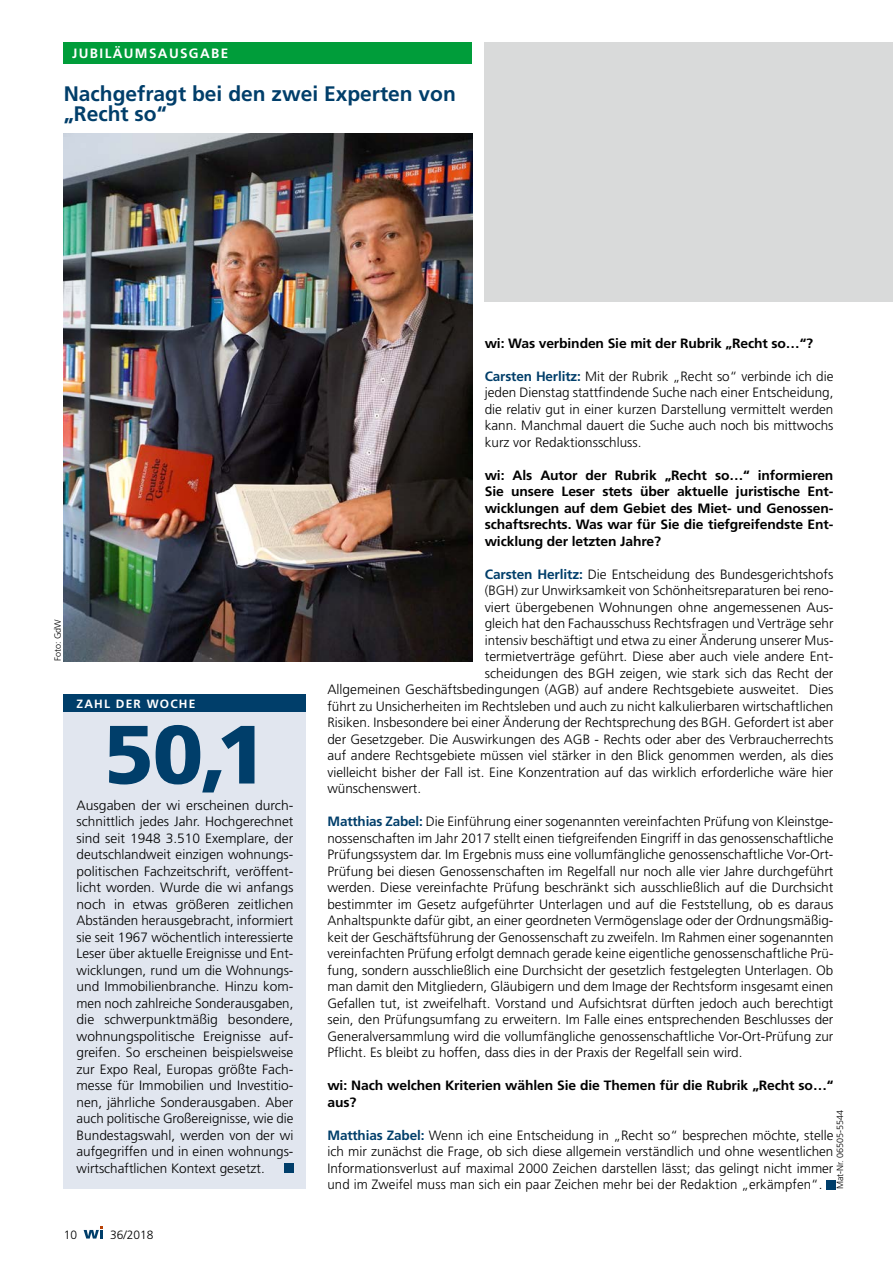
<style>
.page{position:relative;width:893px;height:1263px;background:#fff}
.page>*{position:absolute;margin:0;border:0;box-sizing:border-box;transform-origin:0 0}
.t1{font:900 82.5px "Frutiger";color:#003e6a}
.t2{font:700 21px/19.5px "Frutiger";color:#003e6a}
.t3{font:300 13.5px/16.5px "Frutiger";color:#000;text-align:justify}
.t4{font:700 13.5px/16.5px "Frutiger";letter-spacing:-.01em;color:#000;text-align:justify}
.t5{font:700 13.5px "Frutiger";letter-spacing:.1em;color:#fff}
.t6{font:700 12px "Frutiger";letter-spacing:.1em;color:#fff}
.t7{font:300 12px "Frutiger";color:#000}
.t8{font:300 9px "Frutiger";color:#000}
.s1{font-weight:700;color:#003e6a}
</style>
<div class="page">
<div style="left:64px;top:43px;width:408px;height:21px;background:#009d3a"></div>
<div style="left:485px;top:43px;width:408px;height:259px;background:#d9dada"></div>
<div style="left:64px;top:696px;width:242px;height:493px;background:#e1e6ef"></div>
<div style="left:64px;top:694px;width:242px;height:17px;background:#003e6a"></div>
<div style="left:284px;top:1163px;width:9px;height:10px;background:#003e6a"></div>
<div style="left:826px;top:1180px;width:10px;height:9px;background:#003e6a"></div>
<img style="left:64px;top:133px;width:408px;height:528px">
<svg style="left:84px;top:1226px;width:19px;height:12px"></svg>
<p class="t5" style="left:72px;top:46px;width:157px">JUBILÄUMSAUSGABE</p>
<h2 class="t2" style="left:64px;top:84px;width:394px">Nachgefragt bei den zwei Experten von „Recht so“</h2>
<p class="t8" style="left:52px;top:661px;width:44px;rotate:-90deg">Foto: GdW</p>
<p class="t6" style="left:77px;top:696px;width:120px">ZAHL DER WOCHE</p>
<h1 class="t1" style="left:103px;top:705px;width:165px">50,1</h1>
<p class="t3" style="left:77px;top:797px;width:218px">Ausgaben der wi erscheinen durch&shy;schnittlich jedes Jahr. Hochgerechnet sind seit 1948 3.510 Exemplare, der deutschlandweit einzigen wohnungs&shy;politischen Fachzeitschrift, veröffent&shy;licht worden. Wurde die wi anfangs noch in etwas größeren zeitlichen Abständen herausgebracht, informiert sie seit 1967 wöchentlich interessierte Leser über aktuelle Ereignisse und Ent&shy;wicklungen, rund um die Wohnungs&shy;und Immobilienbranche. Hinzu kom&shy;men noch zahlreiche Sonderausgaben, die schwerpunktmäßig besondere, wohnungspolitische Ereignisse auf&shy;greifen. So erscheinen beispielsweise zur Expo Real, Europas größte Fach&shy;messe für Immobilien und Investitio&shy;nen, jährliche Sonderausgaben. Aber auch politische Großereignisse, wie die Bundestagswahl, werden von der wi aufgegriffen und in einen wohnungs&shy;wirtschaftlichen Kontext gesetzt.</p>
<p class="t7" style="left:64px;top:1227px;width:15px">10</p>
<p class="t7" style="left:110px;top:1227px;width:45px">36/2018</p>
<p class="t4" style="left:485px;top:335px;width:330px">wi: Was verbinden Sie mit der Rubrik „Recht so…“?</p>
<p class="t3" style="left:485px;top:368px;width:350px"><span class="s1">Carsten Herlitz:</span> Mit der Rubrik „Recht so“ verbinde ich die jeden Dienstag stattfindende Suche nach einer Entscheidung, die relativ gut in einer kurzen Darstellung vermittelt werden kann. Manchmal dauert die Suche auch noch bis mittwochs kurz vor Redaktionsschluss.</p>
<p class="t4" style="left:485px;top:467px;width:350px">wi: Als Autor der Rubrik „Recht so…“ informieren Sie unsere Leser stets über aktuelle juristische Ent&shy;wicklungen auf dem Gebiet des Miet- und Genossen&shy;schaftsrechts. Was war für Sie die tiefgreifendste Ent&shy;wicklung der letzten Jahre?</p>
<p class="t3" style="left:485px;top:566px;width:350px"><span class="s1">Carsten Herlitz:</span> Die Entscheidung des Bundesgerichtshofs</p>
<p class="t3" style="left:485px;top:583px;width:350px">(BGH) zur Unwirksamkeit von Schönheitsreparaturen bei reno-</p>
<p class="t3" style="left:485px;top:599px;width:350px">viert übergebenen Wohnungen ohne angemessenen Aus-</p>
<p class="t3" style="left:485px;top:616px;width:350px">gleich hat den Fachausschuss Rechtsfragen und Verträge sehr</p>
<p class="t3" style="left:485px;top:632px;width:350px">intensiv beschäftigt und etwa zu einer Änderung unserer Mus-</p>
<p class="t3" style="left:485px;top:649px;width:350px">termietverträge geführt. Diese aber auch viele andere Ent-</p>
<p class="t3" style="left:485px;top:665px;width:350px">scheidungen des BGH zeigen, wie stark sich das Recht der</p>
<p class="t3" style="left:327px;top:682px;width:508px">Allgemeinen Geschäftsbedingungen (AGB) auf andere Rechtsgebiete ausweitet. Dies</p>
<p class="t3" style="left:327px;top:698px;width:507px">führt zu Unsicherheiten im Rechtsleben und auch zu nicht kalkulierbaren wirtschaftlichen</p>
<p class="t3" style="left:327px;top:715px;width:507px">Risiken. Insbesondere bei einer Änderung der Rechtsprechung des BGH. Gefordert ist aber</p>
<p class="t3" style="left:327px;top:731px;width:507px">der Gesetzgeber. Die Auswirkungen des AGB - Rechts oder aber des Verbraucherrechts</p>
<p class="t3" style="left:327px;top:748px;width:507px">auf andere Rechtsgebiete müssen viel stärker in den Blick genommen werden, als dies</p>
<p class="t3" style="left:327px;top:764px;width:507px">vielleicht bisher der Fall ist. Eine Konzentration auf das wirklich erforderliche wäre hier</p>
<p class="t3" style="left:327px;top:781px;width:95px">wünschenswert.</p>
<p class="t3" style="left:327px;top:814px;width:508px"><span class="s1">Matthias Zabel:</span> Die Einführung einer sogenannten vereinfachten Prüfung von Kleinstge&shy;nossenschaften im Jahr 2017 stellt einen tiefgreifenden Eingriff in das genossenschaftliche Prüfungssystem dar. Im Ergebnis muss eine vollumfängliche genossenschaftliche Vor-Ort-Prüfung bei diesen Genossenschaften im Regelfall nur noch alle vier Jahre durchgeführt werden. Diese vereinfachte Prüfung beschränkt sich ausschließlich auf die Durchsicht bestimmter im Gesetz aufgeführter Unterlagen und auf die Feststellung, ob es daraus Anhaltspunkte dafür gibt, an einer geordneten Vermögenslage oder der Ordnungsmäßig&shy;keit der Geschäftsführung der Genossenschaft zu zweifeln. Im Rahmen einer sogenannten vereinfachten Prüfung erfolgt demnach gerade keine eigentliche genossenschaftliche Prü&shy;fung, sondern ausschließlich eine Durchsicht der gesetzlich festgelegten Unterlagen. Ob man damit den Mitgliedern, Gläubigern und dem Image der Rechtsform insgesamt einen Gefallen tut, ist zweifelhaft. Vorstand und Aufsichtsrat dürften jedoch auch berechtigt sein, den Prüfungsumfang zu erweitern. Im Falle eines entsprechenden Beschlusses der Generalversammlung wird die vollumfängliche genossenschaftliche Vor-Ort-Prüfung zur Pflicht. Es bleibt zu hoffen, dass dies in der Praxis der Regelfall sein wird.</p>
<p class="t4" style="left:327px;top:1077px;width:507px">wi: Nach welchen Kriterien wählen Sie die Themen für die Rubrik „Recht so…“ aus?</p>
<p class="t3" style="left:327px;top:1127px;width:508px"><span class="s1">Matthias Zabel:</span> Wenn ich eine Entscheidung in „Recht so“ besprechen möchte, stelle ich mir zunächst die Frage, ob sich diese allgemein verständlich und ohne wesentlichen Informationsverlust auf maximal 2000 Zeichen darstellen lässt; das gelingt nicht immer und im Zweifel muss man sich ein paar Zeichen mehr bei der Redaktion „erkämpfen“.</p>
<p class="t8" style="left:835px;top:1189px;width:81px;rotate:-90deg">Mat-Nr. 06505-5544</p>
</div>
